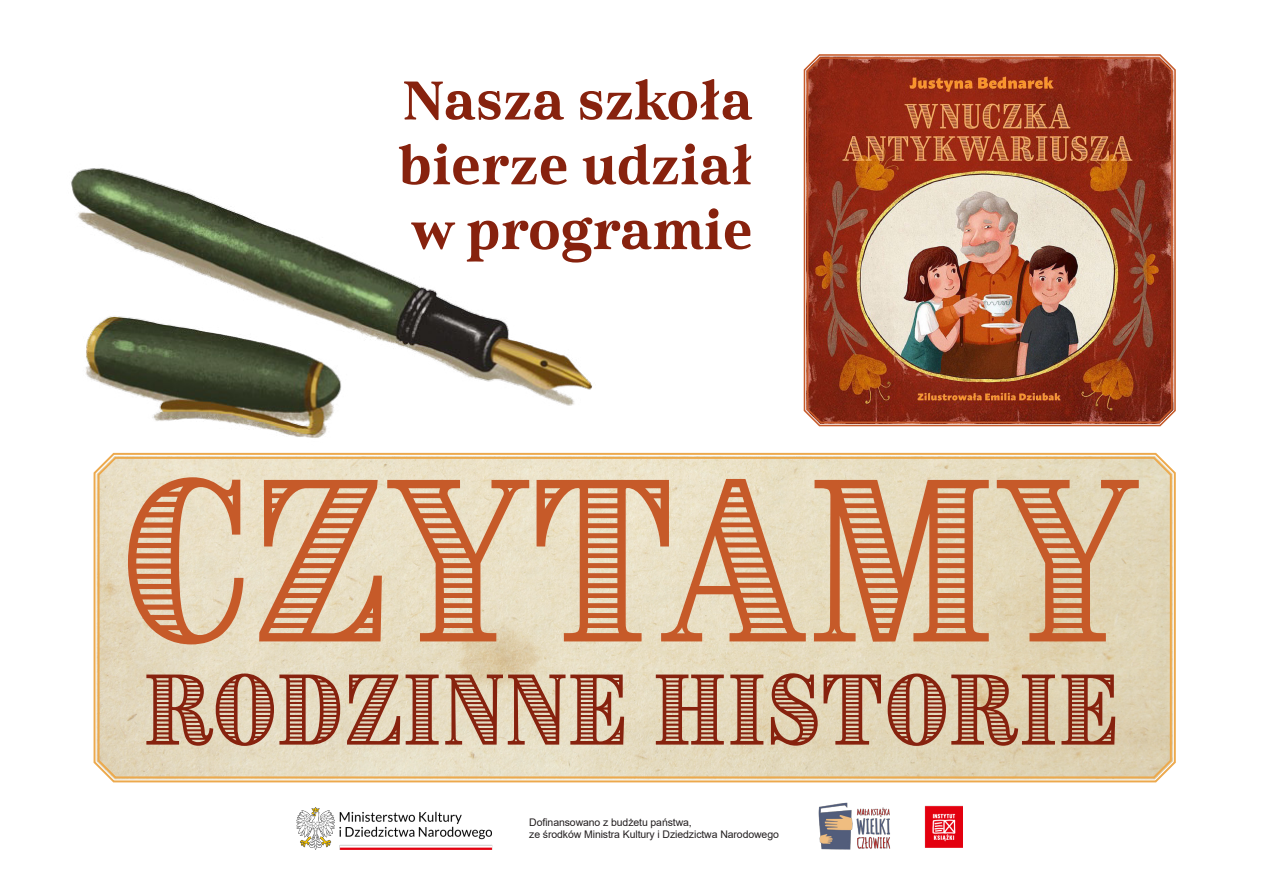
<style>
.page{position:relative;width:1263px;height:893px;background:#fff}
.page>*{position:absolute;margin:0;border:0;box-sizing:border-box;transform-origin:0 0}
.t1{font:198.15px "Brim Narrow Combined 1";color:#c65a29}
.t2{font:85.95px "Brim Narrow Combined 1";color:#87220e}
.t3{font:54px "Cabrito Serif Nor Bla";color:#87220e}
.t4{font:10.5px "Arial";letter-spacing:-.01em;color:#231f20}
</style>
<div class="page">
<svg style="left:93px;top:452px;width:1083px;height:331px;background:#e5d9bb"></svg>
<img style="left:803px;top:54px;width:373px;height:373px">
<div style="left:807px;top:57px;width:366px;height:366px;border:2px solid #c65a29;border-radius:13px"></div>
<img style="left:296px;top:807px;width:197px;height:42px">
<img style="left:924px;top:805px;width:39px;height:42px">
<img style="left:818px;top:802px;width:73px;height:48px">
<img style="left:71px;top:168px;width:534px;height:380px">
<p class="t3" style="left:402px;top:68px;width:352px">Nasza szkoła</p>
<p class="t3" style="left:398px;top:133px;width:356px">bierze udział</p>
<p class="t3" style="left:412px;top:198px;width:342px">w programie</p>
<p class="t1" style="left:124px;top:425px;width:1016px">CZYTAMY</p>
<p class="t2" style="left:143px;top:651px;width:978px">RODZINNE HISTORIE</p>
<p class="t4" style="left:529px;top:815px;width:164px">Dofinansowano z budżetu państwa,</p>
<p class="t4" style="left:529px;top:827px;width:251px">ze środków Ministra Kultury i Dziedzictwa Narodowego</p>
</div>
